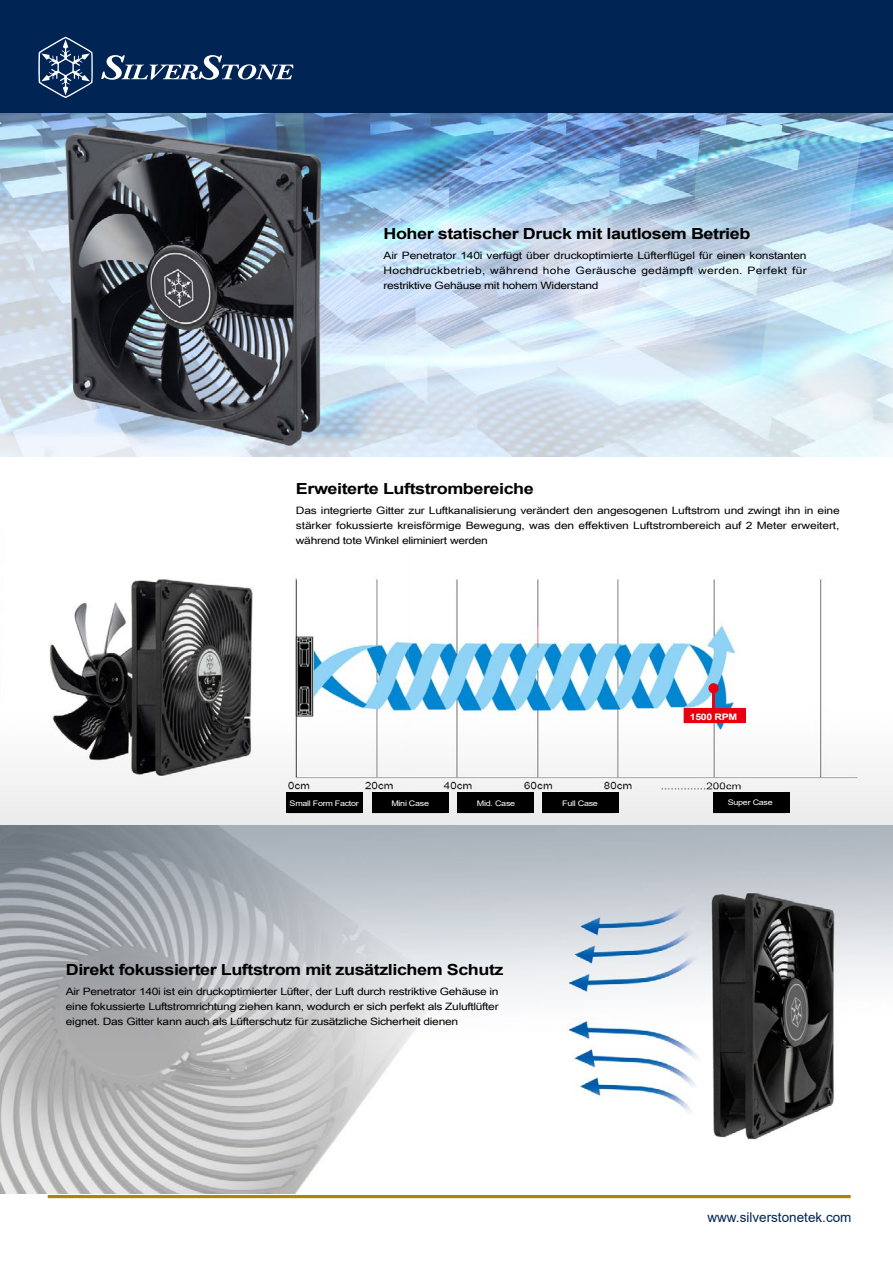
<style>
.page{position:relative;width:893px;height:1263px;background:#fff}
.page>*{position:absolute;margin:0;border:0;box-sizing:border-box;transform-origin:0 0}
.t1{font:700 15.3px "Arial";letter-spacing:-.025em;color:#000;scale:1.18 1}
.t2{font:13.5px "Arial";color:#002454}
.t3{font:10.2px/15px "Arial Unicode MS";letter-spacing:-.025em;color:#000;text-align:justify;scale:1.18 1}
.t4{font:700 8.85px "Arial";letter-spacing:-.03em;color:#fff;scale:1.18 1}
.t5{font:7.65px "Arial";letter-spacing:-.03em;color:#fff;scale:1.18 1}
</style>
<div class="page">
<img style="left:0;top:112px;width:893px;height:1081px">
<div style="left:286px;top:792px;width:77px;height:21px;background:#000"></div>
<div style="left:372px;top:792px;width:77px;height:21px;background:#000"></div>
<div style="left:457px;top:792px;width:76px;height:21px;background:#000"></div>
<div style="left:542px;top:792px;width:77px;height:21px;background:#000"></div>
<div style="left:713px;top:792px;width:77px;height:21px;background:#000"></div>
<div style="left:684px;top:708px;width:61px;height:15px;background:#e80010"></div>
<div style="left:708px;top:683px;width:11px;height:10px;background:#e80010;border-radius:50%"></div>
<hr style="left:712px;top:690px;width:3px;height:20px;background:#e80010">
<div style="left:0;top:0;width:893px;height:112px;background:#002454"></div>
<svg style="left:38px;top:37px;width:55px;height:61px"></svg>
<svg style="left:101px;top:55px;width:192px;height:25px"></svg>
<hr style="left:48px;top:1195px;width:802px;height:3px;background:#ad840a">
<h1 class="t1" style="left:384px;top:223px;width:312px">Hoher statischer Druck mit lautlosem Betrieb</h1>
<p class="t3" style="left:384px;top:248px;width:360px">Air Penetrator 140i verfügt über druckoptimierte Lüfterflügel für einen konstanten Hochdruckbetrieb, während hohe Geräusche gedämpft werden. Perfekt für restriktive Gehäuse mit hohem Widerstand</p>
<h1 class="t1" style="left:296px;top:478px;width:203px">Erweiterte Luftstrombereiche</h1>
<p class="t3" style="left:296px;top:503px;width:462px">Das integrierte Gitter zur Luftkanalisierung verändert den angesogenen Luftstrom und zwingt ihn in eine stärker fokussierte kreisförmige Bewegung, was den effektiven Luftstrombereich auf 2 Meter erweitert, während tote Winkel eliminiert werden</p>
<p class="t4" style="left:690px;top:710px;width:42px">1500 RPM</p>
<p class="t5" style="left:290px;top:798px;width:60px">Small Form Factor</p>
<p class="t5" style="left:391px;top:798px;width:34px">Mini Case</p>
<p class="t5" style="left:477px;top:798px;width:34px">Mid. Case</p>
<p class="t5" style="left:562px;top:798px;width:32px">Full Case</p>
<p class="t5" style="left:728px;top:797px;width:40px">Super Case</p>
<h1 class="t1" style="left:66px;top:958px;width:372px">Direkt fokussierter Luftstrom mit zusätzlichem Schutz</h1>
<p class="t3" style="left:66px;top:983px;width:368px">Air Penetrator 140i ist ein druckoptimierter Lüfter, der Luft durch restriktive Gehäuse in eine fokussierte Luftstromrichtung ziehen kann, wodurch er sich perfekt als Zuluftlüfter eignet. Das Gitter kann auch als Lüfterschutz für zusätzliche Sicherheit dienen</p>
<h2 class="t2" style="left:707px;top:1208px;width:146px">www.silverstonetek.com</h2>
</div>
